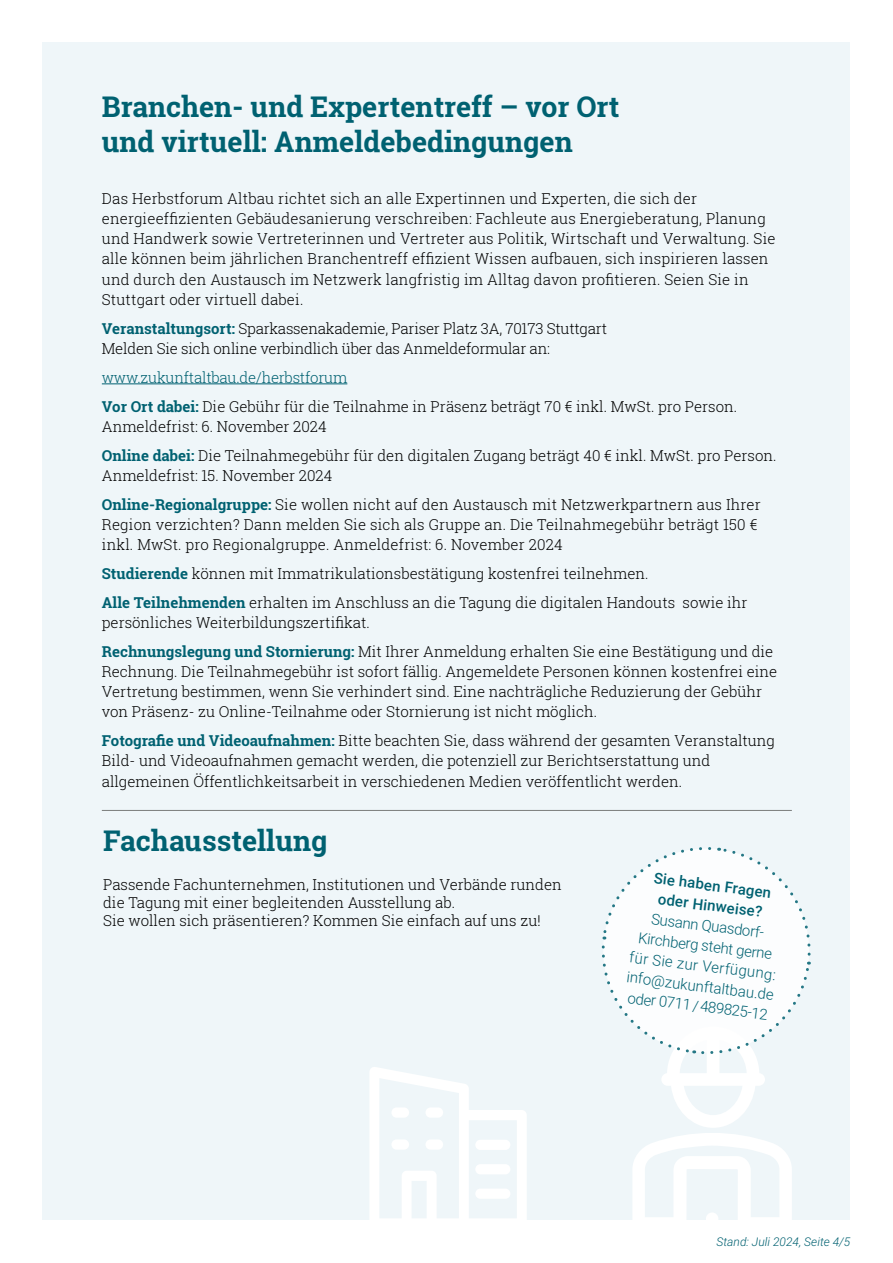
<style>
.page{position:relative;width:893px;height:1263px;background:#fff}
.page>*{position:absolute;margin:0;border:0;box-sizing:border-box;transform-origin:0 0}
.Innenteil_H3_Überschrift{font:700 28.5px/34.5px "Roboto Slab";color:#006171}
.Innenteil_P_Fließtext{font:300 15px/20.2px "Roboto Slab";color:#000}
.Innenteil_P_Fließtext-2{font:15px/20.2px "Roboto Slab Light 2";color:#000}
.Innenteil_P_Text_Störer{font:15px/20.2px "Roboto Light 2";color:#006171;text-align:center}
.Innenteil_P_Fließtext-3{font:300 15px "Roboto Slab";letter-spacing:-.015em;color:#006171}
.Innenteil_P_Text_Störer-2{font:500 15px/20.2px "Roboto";color:#006171;text-align:center}
.Innenteil_P_Text_Stand{font:italic 300 12px "Roboto";color:#006171}
.s1{font-family:"Roboto Slab Light 2";font-weight:400}
.s2{font-weight:700;color:#006171}
.s3{font-family:"Roboto Slab";font-weight:700;color:#006171}
.s4{font-family:"Roboto Slab";font-weight:300}
.s5{font-family:"Roboto";font-weight:300}
</style>
<div class="page">
<div style="left:43px;top:43px;width:807px;height:1177px;background:#eff6f9"></div>
<hr style="left:102px;top:810px;width:690px;height:1px;background:#7b7d7c">
<svg style="left:370px;top:1067px;width:157px;height:153px"></svg>
<svg style="left:601px;top:847px;width:210px;height:373px"></svg>
<hr style="left:102px;top:383px;width:245px;height:1px;background:#006171">
<h3 class="Innenteil_H3_Überschrift" style="left:102px;top:89px;width:519px">Branchen- und Expertentreff – vor Ort und virtuell: Anmeldebedingungen</h3>
<p class="Innenteil_P_Fließtext" style="left:102px;top:188px;width:675px"><span class="s1">Das Herbstforum Altbau richtet sich an alle Expertinnen und Experten, die sich der </span>energieeffizienten Gebäudesanierung verschreiben: Fachleute aus Energieberatung, Planung und Handwerk sowie Vertreterinnen und Vertreter aus Politik, Wirtschaft und Verwaltung. Sie alle können beim jährlichen Branchentreff effizient Wissen aufbauen, sich inspirieren lassen und durch den Austausch im Netzwerk langfristig im Alltag davon profitieren. Seien Sie in Stuttgart oder virtuell dabei.</p>
<p class="Innenteil_P_Fließtext" style="left:102px;top:318px;width:507px"><span class="s2">Veranstaltungsort:</span> Sparkassenakademie, Pariser Platz 3A, 70173 Stuttgart</p>
<p class="Innenteil_P_Fließtext" style="left:102px;top:338px;width:450px">Melden Sie sich online verbindlich über das Anmeldeformular an:</p>
<p class="Innenteil_P_Fließtext-3" style="left:102px;top:367px;width:247px">www.zukunftaltbau.de/herbstforum</p>
<p class="Innenteil_P_Fließtext" style="left:102px;top:396px;width:637px"><span class="s2">Vor Ort dabei:</span> Die Gebühr für die Teilnahme in Präsenz beträgt 70 € inkl. MwSt. pro Person.<br>Anmeldefrist: 6. November 2024</p>
<p class="Innenteil_P_Fließtext" style="left:102px;top:445px;width:676px"><span class="s2">Online dabei:</span> Die Teilnahmegebühr für den digitalen Zugang beträgt 40 € inkl. MwSt. pro Person.<br>Anmeldefrist: 15. November 2024</p>
<p class="Innenteil_P_Fließtext" style="left:102px;top:494px;width:660px"><span class="s2">Online-Regionalgruppe:</span> Sie wollen nicht auf den Austausch mit Netzwerkpartnern aus Ihrer<br>Region verzichten? Dann melden Sie sich als Gruppe an. Die Teilnahmegebühr beträgt 150 € inkl. MwSt. pro Regionalgruppe. Anmeldefrist: 6. November 2024</p>
<p class="Innenteil_P_Fließtext" style="left:102px;top:563px;width:548px"><span class="s2">Studierende</span> können mit Immatrikulationsbestätigung kostenfrei teilnehmen.</p>
<p class="Innenteil_P_Fließtext-2" style="left:102px;top:592px;width:647px"><span class="s3">Alle Teilnehmenden</span> erhalten im Anschluss an die Tagung die digitalen Handouts sowie ihr <span class="s4">persönliches Weiterbildungszertifikat.</span></p>
<p class="Innenteil_P_Fließtext" style="left:102px;top:641px;width:677px"><span class="s2">Rechnungslegung und Stornierung:</span> Mit Ihrer Anmeldung erhalten Sie eine Bestätigung und die Rechnung. Die Teilnahmegebühr ist sofort fällig. Angemeldete Personen können kostenfrei eine Vertretung bestimmen, wenn Sie verhindert sind. Eine nachträgliche Reduzierung der Gebühr von Präsenz- zu Online-Teilnahme oder Stornierung ist nicht möglich.</p>
<p class="Innenteil_P_Fließtext" style="left:102px;top:730px;width:675px"><span class="s2">Fotografie und Videoaufnahmen:</span> Bitte beachten Sie, dass während der gesamten Veranstaltung<br>Bild- und Videoaufnahmen gemacht werden, die potenziell zur Berichtserstattung und allgemeinen Öffentlichkeitsarbeit in verschiedenen Medien veröffentlicht werden.</p>
<h3 class="Innenteil_H3_Überschrift" style="left:103px;top:823px;width:226px">Fachausstellung</h3>
<p class="Innenteil_P_Fließtext" style="left:103px;top:875px;width:460px;line-height:18px">Passende Fachunternehmen, Institutionen und Verbände runden <span class="s1">die Tagung mit einer begleitenden Ausstellung ab.</span></p>
<p class="Innenteil_P_Fließtext" style="left:103px;top:910px;width:439px">Sie wollen sich präsentieren? Kommen Sie einfach auf uns zu!</p>
<p class="Innenteil_P_Text_Störer-2" style="left:655px;top:867px;width:120px;rotate:7deg">Sie haben Fragen oder Hinweise?</p>
<p class="Innenteil_P_Text_Störer" style="left:653px;top:908px;width:118px;rotate:7deg">Susann Quasdorf-</p>
<p class="Innenteil_P_Text_Störer" style="left:633px;top:926px;width:150px;rotate:7deg">Kirchberg steht gerne <span class="s5">für Sie zur Verfügung: </span>info@zukunftaltbau.de <span class="s5">oder 0711 / 489825-12</span></p>
<p class="Innenteil_P_Text_Stand" style="left:716px;top:1233px;width:135px">Stand: Juli 2024, Seite 4/5</p>
</div>
